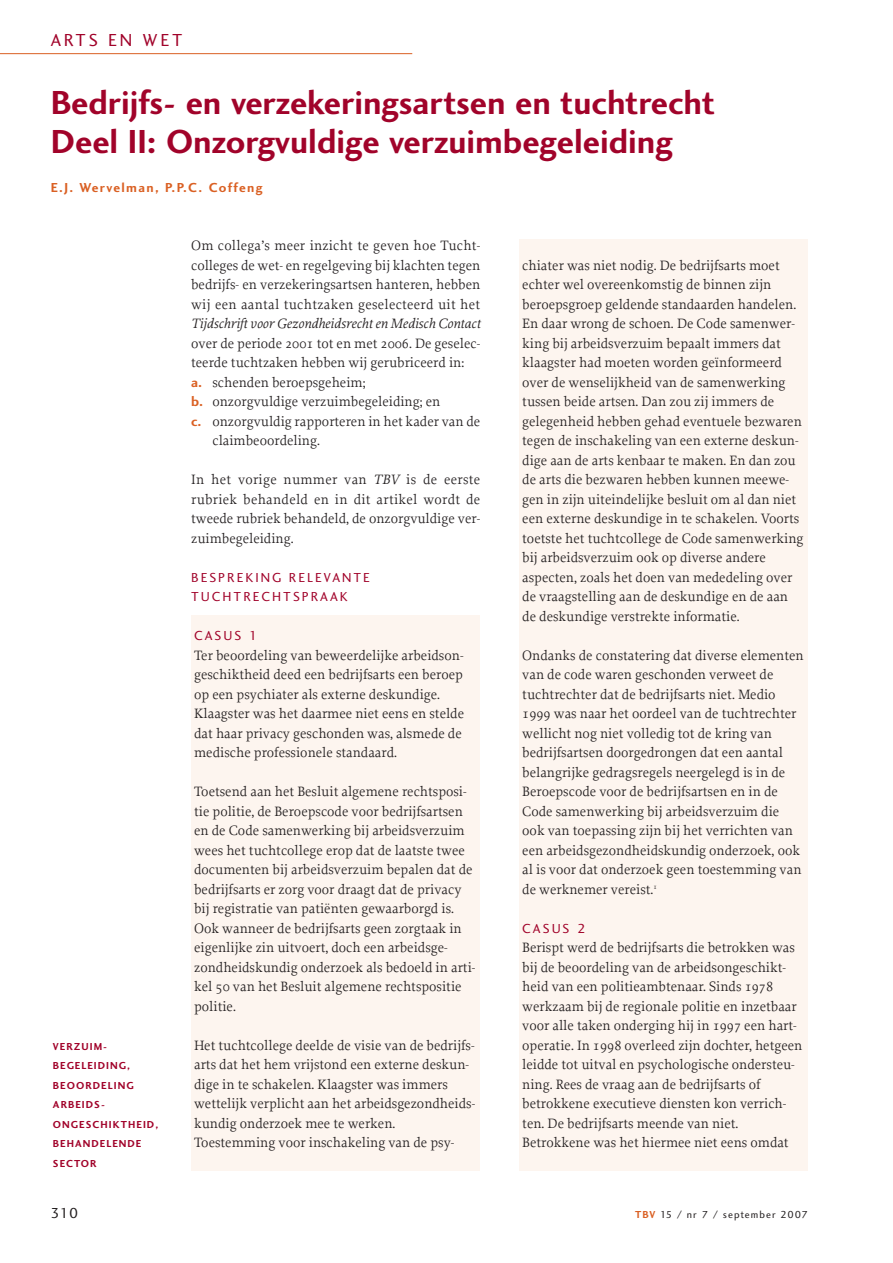
<style>
.page{position:relative;width:893px;height:1263px;background:#fff}
.page>*{position:absolute;margin:0;border:0;box-sizing:border-box;transform-origin:0 0}
.t1{font:34.5px/39px "Charlotte Sans Bold Plain";color:#a1032a}
.t2{font:18px "Charlotte Sans Book Plain";letter-spacing:.15em;color:#a1032a}
.t3{font:15px "Charlotte Sans Book Plain";color:#231f20}
.t4{font:14.25px/19.5px "Proforma";color:#231f20}
.t5{font:italic 14.25px "Proforma";color:#231f20}
.t6{font:13.5px/19.5px "Charlotte Sans Book Plain";letter-spacing:.15em;color:#a1032a}
.t7{font:13.5px "Charlotte Sans Bold Plain";letter-spacing:.1em;color:#da6023}
.t8{font:10.5px/19.5px "Charlotte Sans Bold Plain";letter-spacing:.1em;color:#a1032a}
.t9{font:10.5px "Charlotte Sans Book Plain";letter-spacing:.1em;color:#231f20}
.s1{font-family:"Charlotte Sans Bold Plain";color:#da6023}
.s2{font-style:italic}
</style>
<div class="page">
<hr style="left:0;top:53px;width:412px;height:1px;background:#da6023">
<div style="left:191px;top:616px;width:289px;height:555px;background:#fdf5ef"></div>
<div style="left:519px;top:239px;width:289px;height:932px;background:#fdf5ef"></div>
<p class="t2" style="left:51px;top:33px;width:133px">ARTS EN WET</p>
<h1 class="t1" style="left:51px;top:86px;width:666px">Bedrijfs- en verzekeringsartsen en tuchtrecht<br>Deel II: Onzorgvuldige verzuimbegeleiding</h1>
<p class="t7" style="left:51px;top:182px;width:213px">E.J. Wervelman, P.P.C. Coffeng</p>
<p class="t8" style="left:53px;top:1038px;width:107px">VERZUIM-<br>BEGELEIDING,<br>BEOORDELING<br>ARBEIDS-<br>ONGESCHIKTHEID,<br>BEHANDELENDE<br>SECTOR</p>
<p class="t4" style="left:191px;top:237px;width:291px;text-align:justify">Om collega’s meer inzicht te geven hoe Tucht&shy;colleges de wet- en regelgeving bij klachten tegen bedrijfs- en verzekeringsartsen hanteren, hebben wij een aantal tuchtzaken geselecteerd uit het</p>
<p class="t5" style="left:191px;top:318px;width:291px">Tijdschrift voor Gezondheidsrecht en Medisch Contact</p>
<p class="t4" style="left:191px;top:335px;width:291px">over de periode 2001 tot en met 2006. De geselec-</p>
<p class="t4" style="left:191px;top:354px;width:275px">teerde tuchtzaken hebben wij gerubriceerd in:</p>
<p class="t4" style="left:191px;top:374px;width:176px"><span class="s1">a.</span> schenden beroepsgeheim;</p>
<p class="t4" style="left:191px;top:393px;width:251px"><span class="s1">b.</span> onzorgvuldige verzuimbegeleiding; en</p>
<p class="t4" style="left:191px;top:413px;width:291px"><span class="s1">c.</span> onzorgvuldig rapporteren in het kader van de</p>
<p class="t4" style="left:212px;top:432px;width:109px">claimbeoordeling.</p>
<p class="t4" style="left:191px;top:471px;width:291px;text-align:justify">In het vorige nummer van <span class="s2">TBV</span> is de eerste rubriek behandeld en in dit artikel wordt de tweede rubriek behandeld, de onzorgvuldige ver&shy;zuimbegeleiding.</p>
<p class="t6" style="left:191px;top:569px;width:180px">BESPREKING RELEVANTE<br>TUCHTRECHTSPRAAK</p>
<p class="t6" style="left:194px;top:627px;width:65px">CASUS 1</p>
<p class="t4" style="left:194px;top:647px;width:271px">Ter beoordeling van beweerdelijke arbeidson&shy;geschiktheid deed een bedrijfsarts een beroep op een psychiater als externe deskundige.<br>Klaagster was het daarmee niet eens en stelde dat haar privacy geschonden was, alsmede de medische professionele standaard.</p>
<p class="t4" style="left:194px;top:783px;width:283px">Toetsend aan het Besluit algemene rechtsposi&shy;tie politie, de Beroepscode voor bedrijfsartsen en de Code samenwerking bij arbeidsverzuim wees het tuchtcollege erop dat de laatste twee documenten bij arbeidsverzuim bepalen dat de bedrijfsarts er zorg voor draagt dat de privacy bij registratie van patiënten gewaarborgd is.<br>Ook wanneer de bedrijfsarts geen zorgtaak in eigenlijke zin uitvoert, doch een arbeidsge&shy;zondheidskundig onderzoek als bedoeld in arti&shy;kel 50 van het Besluit algemene rechtspositie politie.</p>
<p class="t4" style="left:194px;top:1037px;width:283px">Het tuchtcollege deelde de visie van de bedrijfs&shy;arts dat het hem vrijstond een externe deskun&shy;dige in te schakelen. Klaagster was immers wettelijk verplicht aan het arbeidsgezondheids&shy;kundig onderzoek mee te werken.<br>Toestemming voor inschakeling van de psy-</p>
<p class="t4" style="left:522px;top:257px;width:283px">chiater was niet nodig. De bedrijfsarts moet echter wel overeenkomstig de binnen zijn beroepsgroep geldende standaarden handelen.<br>En daar wrong de schoen. De Code samenwer&shy;king bij arbeidsverzuim bepaalt immers dat klaagster had moeten worden geïnformeerd over de wenselijkheid van de samenwerking tussen beide artsen. Dan zou zij immers de gelegenheid hebben gehad eventuele bezwaren tegen de inschakeling van een externe deskun&shy;dige aan de arts kenbaar te maken. En dan zou de arts die bezwaren hebben kunnen meewe&shy;gen in zijn uiteindelijke besluit om al dan niet een externe deskundige in te schakelen. Voorts toetste het tuchtcollege de Code samenwerking bij arbeidsverzuim ook op diverse andere aspecten, zoals het doen van mededeling over de vraagstelling aan de deskundige en de aan de deskundige verstrekte informatie.</p>
<p class="t4" style="left:522px;top:647px;width:283px">Ondanks de constatering dat diverse elementen van de code waren geschonden verweet de tuchtrechter dat de bedrijfsarts niet. Medio 1999 was naar het oordeel van de tuchtrechter wellicht nog niet volledig tot de kring van bedrijfsartsen doorgedrongen dat een aantal belangrijke gedragsregels neergelegd is in de Beroepscode voor de bedrijfsartsen en in de Code samenwerking bij arbeidsverzuim die ook van toepassing zijn bij het verrichten van een arbeidsgezondheidskundig onderzoek, ook al is voor dat onderzoek geen toestemming van de werknemer vereist.<sup>1</sup></p>
<p class="t6" style="left:522px;top:920px;width:65px">CASUS 2</p>
<p class="t4" style="left:522px;top:939px;width:282px">Berispt werd de bedrijfsarts die betrokken was bij de beoordeling van de arbeidsongeschikt&shy;heid van een politieambtenaar. Sinds 1978 werkzaam bij de regionale politie en inzetbaar voor alle taken onderging hij in 1997 een hart&shy;operatie. In 1998 overleed zijn dochter, hetgeen leidde tot uitval en psychologische ondersteu&shy;ning. Rees de vraag aan de bedrijfsarts of betrokkene executieve diensten kon verrich&shy;ten. De bedrijfsarts meende van niet.<br>Betrokkene was het hiermee niet eens omdat</p>
<p class="t3" style="left:51px;top:1207px;width:29px">310</p>
<p class="t9" style="left:635px;top:1210px;width:174px"><span class="s1">TBV</span> 15 / nr 7 / september 2007</p>
</div>
